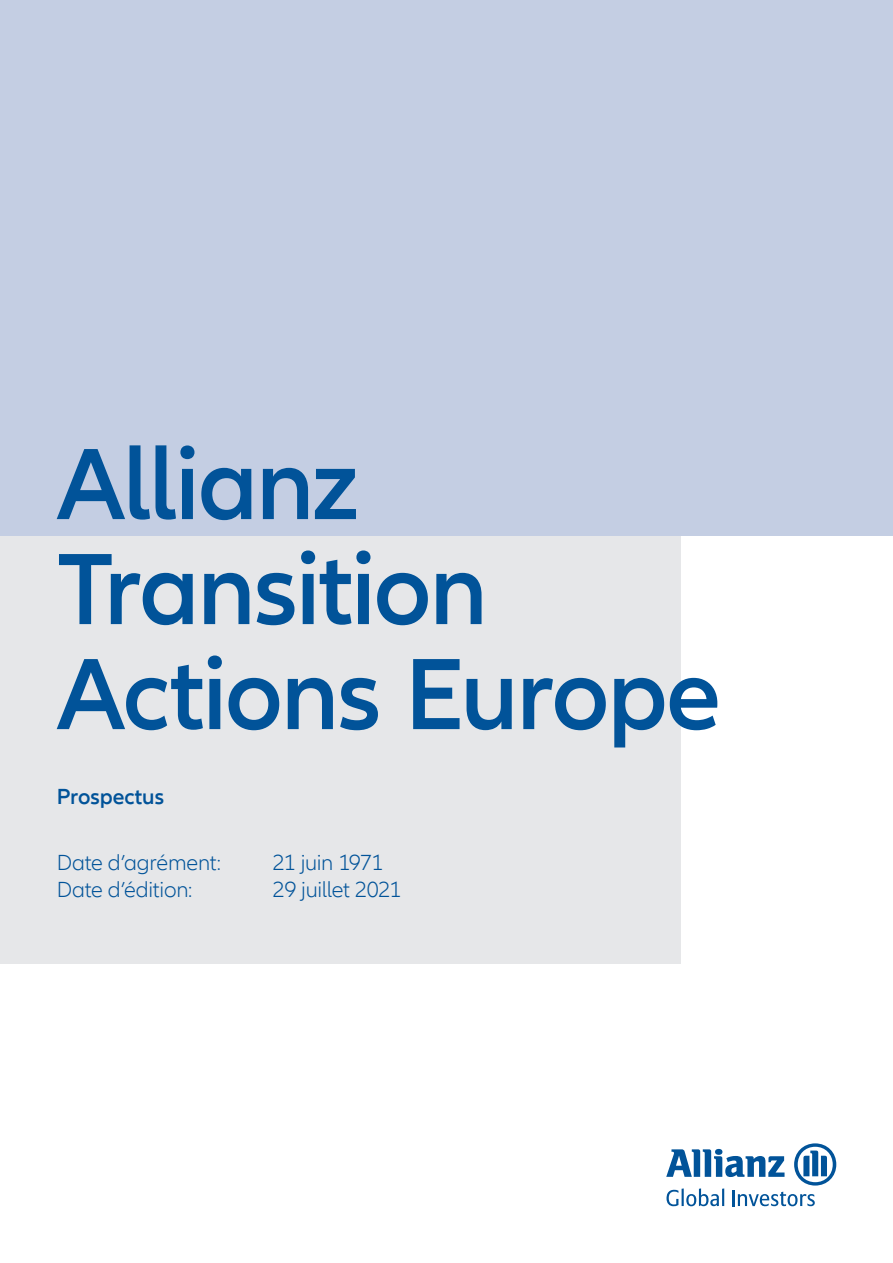
<style>
.page{position:relative;width:893px;height:1263px;background:#fff}
.page>*{position:absolute;margin:0;border:0;box-sizing:border-box;transform-origin:0 0}
.t1{font:600 105px/105px "Allianz Neo";letter-spacing:-.025em;color:#015399}
.t2{font:300 22.5px "Allianz Neo";letter-spacing:-.015em;color:#015399}
.t3{font:600 22.5px "Allianz Neo";letter-spacing:-.005em;color:#015399}
</style>
<div class="page">
<svg style="left:666px;top:1143px;width:170px;height:63px"></svg>
<div style="left:0;top:444px;width:680px;height:520px;background:#e6e7e9"></div>
<div style="left:0;top:0;width:893px;height:536px;background:#c4cee3"></div>
<h1 class="t1" style="left:57px;top:434px;width:666px">Allianz<br>Transition<br>Actions Europe</h1>
<p class="t3" style="left:57px;top:783px;width:109px">Prospectus</p>
<p class="t2" style="left:57px;top:850px;width:166px">Date d’agrément:</p>
<p class="t2" style="left:273px;top:850px;width:112px">21 juin 1971</p>
<p class="t2" style="left:57px;top:877px;width:137px">Date d’édition:</p>
<p class="t2" style="left:273px;top:877px;width:130px">29 juillet 2021</p>
</div>
